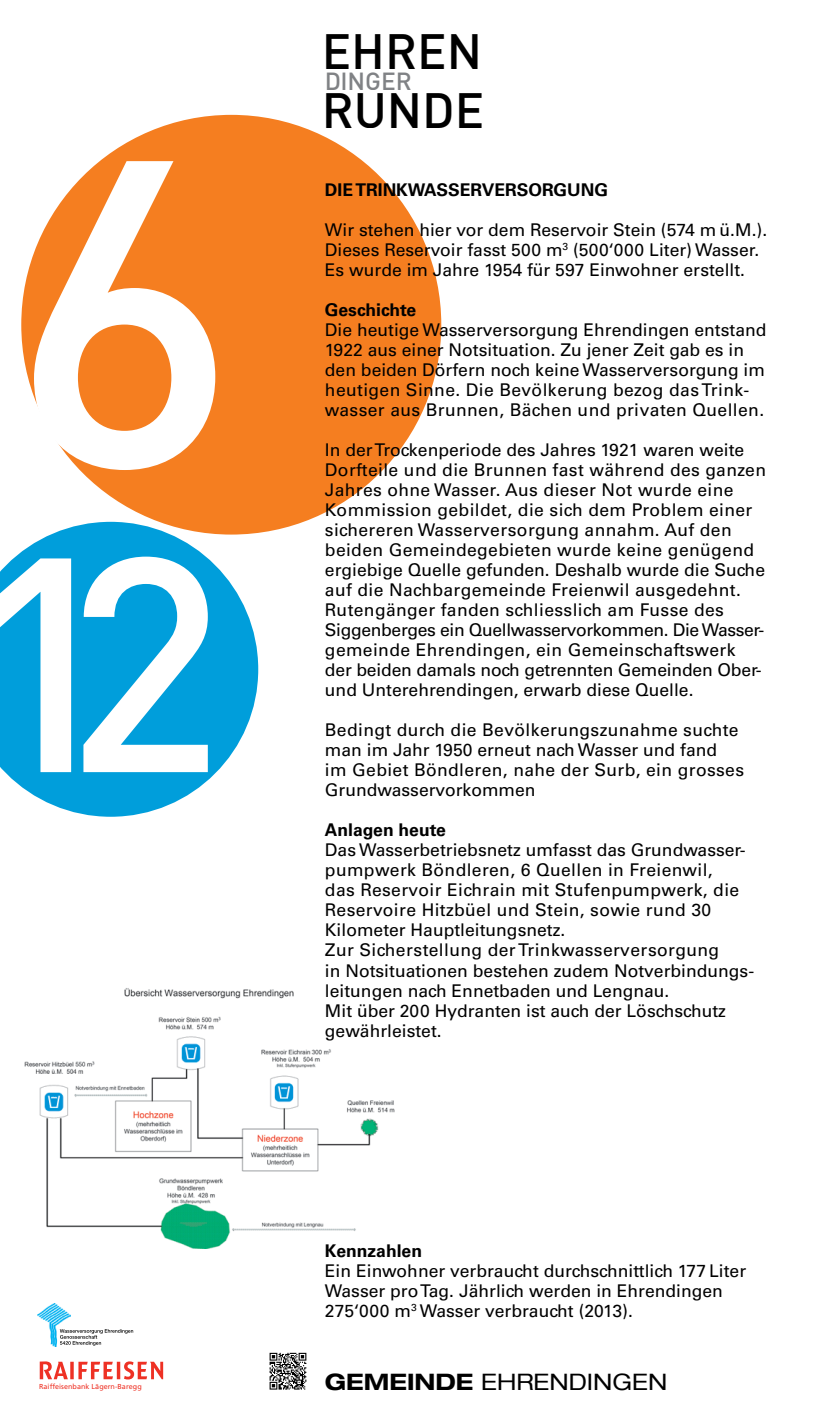
<style>
.page{position:relative;width:823px;height:1418px;background:#fff}
.page>*{position:absolute;margin:0;border:0;box-sizing:border-box;transform-origin:0 0}
.t1{font:500 430px "DIN";color:#fff}
.t2{font:500 300px "DIN";color:#fff}
.t3{font:500 48.9px/58.7px "DIN";color:#000}
.t4{font:500 24.5px "DIN";color:#808285}
.t5{font:expanded 22.6px "Helvetica Neue LT Com";color:#000}
.t6{font:17.5px/20px "Univers";color:#000}
.t7{font:17.5px/20px "Univers";letter-spacing:.02em;color:#000}
.t8{font:700 17.5px "Univers";color:#000}
.t9{font:7.2px "Frutiger";letter-spacing:.005em;color:#ee3124}
.s1{font-weight:700}
</style>
<div class="page">
<img style="left:24px;top:988px;width:371px;height:260px">
<div style="left:21px;top:115px;width:420px;height:419px;background:#f57e20;border-radius:50%"></div>
<svg style="left:0;top:522px;width:258px;height:294px;fill:#009edb"></svg>
<img style="left:38px;top:1303px;width:32px;height:43px">
<svg style="left:60px;top:1329px;width:73px;height:16px"></svg>
<svg style="left:269px;top:1352px;width:38px;height:38px"></svg>
<svg style="left:269px;top:1352px;width:37px;height:37px"></svg>
<svg style="left:40px;top:1361px;width:123px;height:18px"></svg>
<h1 class="t1" style="left:10px;top:37px;width:231px">6</h1>
<h2 class="t2" style="left:-35px;top:472px;width:261px">12</h2>
<p class="t9" style="left:39px;top:1382px;width:104px">Raiffeisenbank Lägern-Baregg</p>
<h3 class="t3" style="left:321px;top:20px;width:164px">EHREN<br>RUNDE</h3>
<h3 class="t4" style="left:324px;top:65px;width:89px">DINGER</h3>
<p class="t8" style="left:325px;top:180px;width:284px">DIE TRINKWASSERVERSORGUNG</p>
<p class="t6" style="left:325px;top:220px;width:443px">Wir stehen hier vor dem Reservoir Stein (574 m ü.M.).<br>Dieses Reservoir fasst 500 m<sup>3</sup> (500‘000 Liter) Wasser.<br>Es wurde im Jahre 1954 für 597 Einwohner erstellt.</p>
<p class="t8" style="left:325px;top:300px;width:93px">Geschichte</p>
<p class="t6" style="left:325px;top:320px;width:443px">Die heutige Wasserversorgung Ehrendingen entstand 1922 aus einer Notsituation. Zu jener Zeit gab es in den beiden Dörfern noch keine Wasserversorgung im heutigen Sinne. Die Bevölkerung bezog das Trink&shy;wasser aus Brunnen, Bächen und privaten Quellen.</p>
<p class="t7" style="left:325px;top:440px;width:442px">In der Trockenperiode des Jahres 1921 waren weite Dorfteile und die Brunnen fast während des ganzen Jahres ohne Wasser. Aus dieser Not wurde eine Kommission gebildet, die sich dem Problem einer sichereren Wasserversorgung annahm. Auf den beiden Gemeindegebieten wurde keine genügend ergiebige Quelle gefunden. Deshalb wurde die Suche auf die Nachbargemeinde Freienwil ausgedehnt.<br>Rutengänger fanden schliesslich am Fusse des Siggenberges ein Quellwasservorkommen. Die Wasser&shy;gemeinde Ehrendingen, ein Gemeinschaftswerk der beiden damals noch getrennten Gemeinden Ober&shy;und Unterehrendingen, erwarb diese Quelle.</p>
<p class="t7" style="left:325px;top:720px;width:420px">Bedingt durch die Bevölkerungszunahme suchte man im Jahr 1950 erneut nach Wasser und fand<br>im Gebiet Böndleren, nahe der Surb, ein grosses Grundwasservorkommen</p>
<p class="t8" style="left:325px;top:820px;width:122px">Anlagen heute</p>
<p class="t6" style="left:325px;top:840px;width:430px">Das Wasserbetriebsnetz umfasst das Grundwasser&shy;pumpwerk Böndleren, 6 Quellen in Freienwil,<br>das Reservoir Eichrain mit Stufenpumpwerk, die Reservoire Hitzbüel und Stein, sowie rund 30<br>Kilometer Hauptleitungsnetz.<br>Zur Sicherstellung der Trinkwasserversorgung<br>in Notsituationen bestehen zudem Notverbindungs&shy;leitungen nach Ennetbaden und Lengnau.<br>Mit über 200 Hydranten ist auch der Löschschutz gewährleistet.</p>
<p class="t8" style="left:325px;top:1240px;width:98px">Kennzahlen</p>
<p class="t6" style="left:325px;top:1260px;width:422px">Ein Einwohner verbraucht durchschnittlich 177 Liter<br>Wasser pro Tag. Jährlich werden in Ehrendingen<br>275‘000 m<sup>3</sup> Wasser verbraucht (2013).</p>
<p class="t5" style="left:324px;top:1373px;width:344px"><span class="s1">GEMEINDE</span> EHRENDINGEN</p>
</div>
